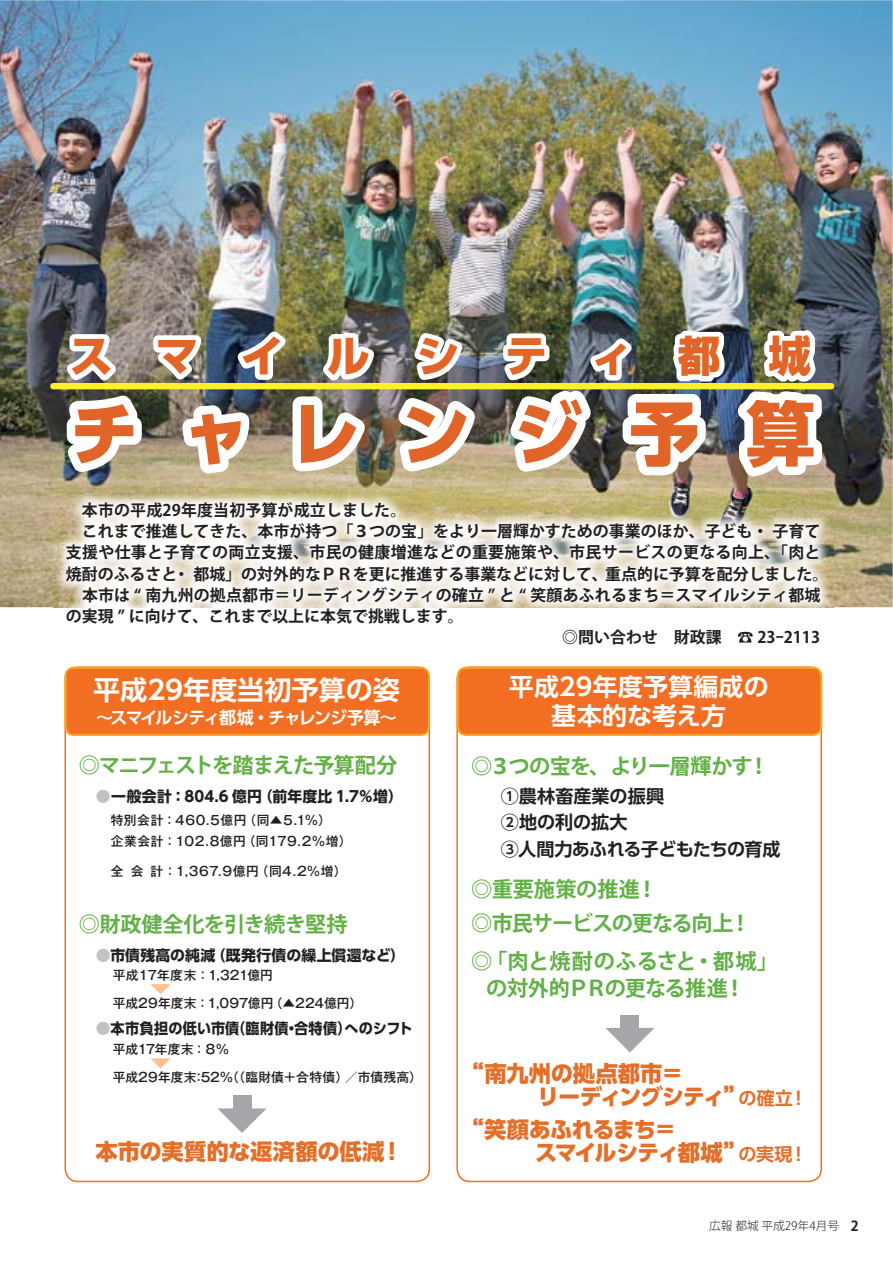
<style>
.page{position:relative;width:893px;height:1263px;background:#fff}
.page>*{position:absolute;margin:0;border:0;box-sizing:border-box;transform-origin:0 0}
.t1{font:69.6px "UD Shin Go Pro Heavy 90 msp RKSJ H";letter-spacing:.615em;color:#e16428}
.t2{font:42.45px "Shin Go Pro Heavy 90 msp RKSJ H";letter-spacing:1.045em;color:#e16428}
.t3{font:26.55px "UD Shin Go Pro De Bold 90 msp RKSJ H";color:#fff}
.t4{font:24.45px/28.7px "UD Shin Go Pro De Bold 90 msp RKSJ H";letter-spacing:.01em;color:#fff;text-align:center}
.t5{font:22.35px/23.4px "UD Shin Go Pro Heavy 90 msp RKSJ H";letter-spacing:-.025em;color:#e46f29}
.t6{font:22.35px/23.4px "UD Shin Go Pro Heavy 90 msp RKSJ H";letter-spacing:-.06em;color:#e46f29}
.t7{font:22.35px "UD Shin Go Pro Heavy 90 msp RKSJ H";letter-spacing:-.005em;color:#e46f29}
.t8{font:21.3px/34px "Koz Go Pro Bold 90 msp RKSJ H";letter-spacing:-.035em;color:#63b047}
.t9{font:21.3px "Koz Go Pro Bold 90 msp RKSJ H";letter-spacing:-.07em;color:#63b047}
.t10{font:18px/26.5px "UD Shin Go Pro De Bold 90 msp RKSJ H";letter-spacing:-.01em;color:#231f20}
.t11{font:16.95px "UD Shin Go Pro De Bold 90 msp RKSJ H";letter-spacing:-.065em;color:#fff}
.t12{font:15.9px "Koz Go Pro Bold 90 msp RKSJ H";color:#231f20}
.t13{font:15.9px "Koz Go Pro Bold 90 msp RKSJ H";letter-spacing:.02em;color:#231f20}
.t14{font:14.85px "UD Shin Go Pro Bold 90 msp RKSJ H";letter-spacing:.01em;color:#231f20}
.t15{font:14.85px "UD Shin Go Pro Bold 90 msp RKSJ H";letter-spacing:.01em;color:#231f20;scale:.95 1}
.t16{font:12.75px/27.6px "Gothic MB101 Pro Medium 90 msp RKSJ H";letter-spacing:.015em;color:#231f20}
.t17{font:12.75px/21.3px "Gothic MB101 Pro Medium 90 msp RKSJ H";letter-spacing:.045em;color:#231f20}
.t18{font:12.75px "Gothic MB101 Pro Medium 90 msp RKSJ H";letter-spacing:.05em;color:#231f20}
.t19{font:11.7px "Koz Go Pro Light 90 msp RKSJ H";color:#231f20}
.s1{color:#c0c2c4}
.s2{font-family:"UD Shin Go Pro De Bold 90 msp RKSJ H";font-size:18px}
.s3{font-family:"Koz Go Pro Bold 90 msp RKSJ H";font-size:13.8px}
</style>
<div class="page">
<div style="left:66px;top:668px;width:363px;height:67px;background:#f26e22;border-radius:8px"></div>
<div style="left:64px;top:667px;width:366px;height:69px;border:2px solid #f9a51c;border-radius:8px"></div>
<div style="left:233px;top:1096px;width:18px;height:19px;background:#a4a6aa"></div>
<svg style="left:217px;top:1108px;width:50px;height:25px"></svg>
<img style="left:0;top:0;width:893px;height:607px">
<img style="left:54px;top:489px;width:780px;height:119px">
<div style="left:458px;top:668px;width:363px;height:67px;background:#f26e22;border-radius:8px"></div>
<div style="left:457px;top:667px;width:365px;height:69px;border:2px solid #f9a51c;border-radius:8px"></div>
<div style="left:620px;top:1015px;width:19px;height:20px;background:#a4a6aa"></div>
<svg style="left:605px;top:1028px;width:49px;height:24px"></svg>
<img style="left:52px;top:0;width:785px;height:487px">
<div style="left:53px;top:383px;width:778px;height:6px;background:#fdef2b"></div>
<svg style="left:150px;top:984px;width:21px;height:10px"></svg>
<svg style="left:150px;top:1058px;width:21px;height:11px"></svg>
<h2 class="t2" style="left:70px;top:340px;width:742px">スマイルシティ都城</h2>
<h1 class="t1" style="left:69px;top:408px;width:747px">チャレンジ予算</h1>
<p class="t12" style="left:66px;top:504px;width:342px">　本市の平成29年度当初予算が成立しました。</p>
<p class="t12" style="left:66px;top:525px;width:756px">　これまで推進してきた、本市が持つ「３つの宝」をより一層輝かすための事業のほか、子ども・子育て</p>
<p class="t13" style="left:66px;top:546px;width:756px">支援や仕事と子育ての両立支援、市民の健康増進などの重要施策や、市民サービスの更なる向上、「肉と</p>
<p class="t12" style="left:66px;top:568px;width:764px">焼酎のふるさと・都城」の対外的なＰＲを更に推進する事業などに対して、重点的に予算を配分しました。</p>
<p class="t12" style="left:66px;top:589px;width:756px">　本市は “ 南九州の拠点都市＝リーディングシティの確立 ” と “ 笑顔あふれるまち＝スマイルシティ都城</p>
<p class="t12" style="left:66px;top:610px;width:399px">の実現 ” に向けて、これまで以上に本気で挑戦します。</p>
<p class="t12" style="left:562px;top:631px;width:259px">◎問い合わせ　財政課　☎ 23-2113</p>
<h3 class="t4" style="left:509px;top:676px;width:261px">平成29年度予算編成の基本的な考え方</h3>
<h3 class="t8" style="left:471px;top:752px;width:300px">◎３つの宝を、より一層輝かす！</h3>
<p class="t10" style="left:501px;top:785px;width:281px">①農林畜産業の振興<br>②地の利の拡大<br>③人間力あふれる子どもたちの育成</p>
<h3 class="t8" style="left:471px;top:875px;width:281px">◎重要施策の推進！<br>◎市民サービスの更なる向上！</h3>
<h3 class="t8" style="left:486px;top:951px;width:293px;line-height:26.5px;text-indent:-15px">◎ 「肉と焼酎のふるさと・都城」の対外的ＰＲの更なる推進！</h3>
<h3 class="t3" style="left:93px;top:680px;width:308px">平成29年度当初予算の姿</h3>
<p class="t11" style="left:96px;top:711px;width:302px">～スマイルシティ都城・チャレンジ予算～</p>
<h3 class="t9" style="left:79px;top:757px;width:320px">◎マニフェストを踏まえた予算配分</h3>
<p class="t14" style="left:96px;top:790px;width:309px"><span class="s1">●</span>一般会計：804.6 億円（前年度比 1.7％増）</p>
<p class="t17" style="left:111px;top:811px;width:242px">特別会計：460.5億円（同▲5.1％）<br>企業会計：102.8億円（同179.2％増）</p>
<p class="t18" style="left:111px;top:867px;width:237px">全会計：1,367.9億円（同4.2％増）</p>
<h3 class="t8" style="left:79px;top:910px;width:271px">◎財政健全化を引き続き堅持</h3>
<p class="t14" style="left:96px;top:950px;width:311px"><span class="s1">●</span>市債残高の純減（既発行債の繰上償還など）</p>
<p class="t16" style="left:113px;top:963px;width:251px">平成17年度末：1,321億円<br>平成29年度末：1,097億円（▲224億円）</p>
<p class="t15" style="left:96px;top:1023px;width:335px"><span class="s1">●</span>本市負担の低い市債（臨財債・合特債）へのシフト</p>
<p class="t16" style="left:113px;top:1038px;width:310px">平成17年度末：８％<br>平成29年度末：52％（（臨財債＋合特債）／市債残高）</p>
<h3 class="t5" style="left:537px;top:1064px;width:272px;text-indent:-76px">“南九州の拠点都市＝<br>リーディングシティ”<span class="s2">の確立！</span></h3>
<h3 class="t6" style="left:535px;top:1121px;width:274px;text-indent:-73px">“笑顔あふれるまち＝<br>スマイルシティ都城”<span class="s2">の実現！</span></h3>
<h3 class="t7" style="left:95px;top:1143px;width:309px">本市の実質的な返済額の低減！</h3>
<p class="t19" style="left:709px;top:1222px;width:151px">広報 都城 平成29年4月号 <span class="s3">2</span></p>
</div>
